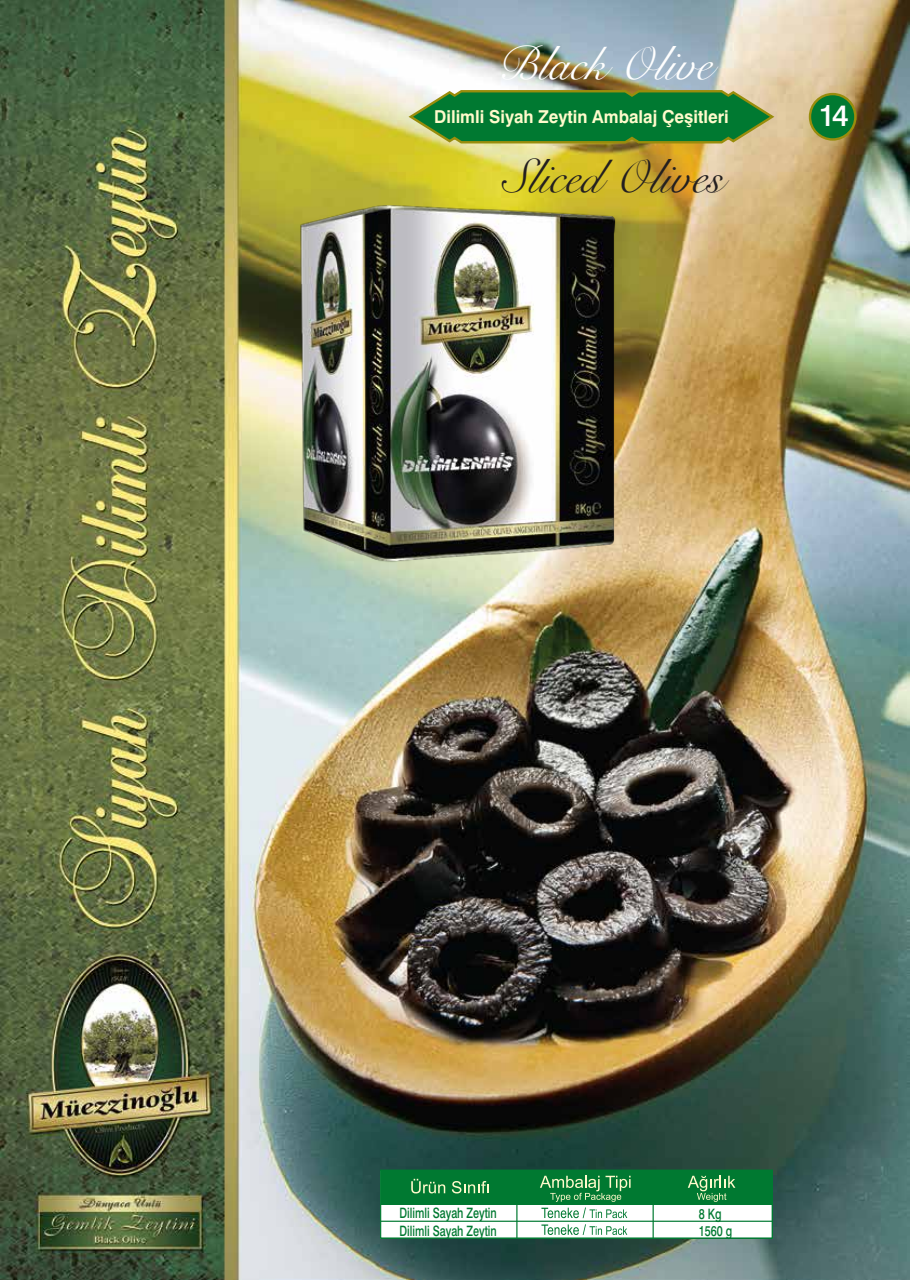
<style>
.page{position:relative;width:910px;height:1280px;background:#fff}
.page>*{position:absolute;margin:0;border:0;box-sizing:border-box;transform-origin:0 0}
.t1{font:46.95px "Snell Roundhand";color:#231f20}
.t2{font:46.95px "Snell Roundhand";color:#fff}
.t3{font:500 30px "Swiss 721";color:#fff}
.t4{font:700 17.85px "Swiss 721";color:#fffbcc;scale:.95 1}
.t5{font:500 14.25px/17.1px "Swiss 721";color:#007931;scale:.75 1}
</style>
<div class="page">
<img style="left:0;top:0;width:910px;height:1280px">
<svg style="left:406px;top:89px;width:371px;height:56px;background:#348a41"></svg>
<div style="left:380px;top:1170px;width:393px;height:68px;background:#fff"></div>
<div style="left:381px;top:1170px;width:391px;height:34px;background:#007931"></div>
<div style="left:380px;top:1169px;width:393px;height:70px;border:1px solid #007931"></div>
<hr style="left:381px;top:1221px;width:391px;height:1px;background:#007931">
<hr style="left:381px;top:1203px;width:391px;height:2px;background:#007931">
<hr style="left:516px;top:1170px;width:1px;height:68px;background:#007931">
<hr style="left:653px;top:1170px;width:1px;height:68px;background:#007931">
<hr style="left:772px;top:1170px;width:1px;height:68px;background:#007931">
<svg style="left:411px;top:1179px;width:34px;height:14px"></svg>
<svg style="left:452px;top:1181px;width:37px;height:12px"></svg>
<svg style="left:688px;top:1176px;width:47px;height:26px"></svg>
<hr style="left:381px;top:1238px;width:391px;height:1px;background:#007931">
<svg style="left:541px;top:1224px;width:86px;height:11px"></svg>
<svg style="left:540px;top:1176px;width:91px;height:42px"></svg>
<img style="left:258px;top:164px;width:435px;height:435px">
<div style="left:810px;top:94px;width:45px;height:45px;background:#007931;border-radius:50%"></div>
<div style="left:809px;top:93px;width:47px;height:48px;border:2px solid #998d0c;border-radius:50%"></div>
<h1 class="t2" style="left:497px;top:26px;width:217px">Black Olive</h1>
<p class="t4" style="left:434px;top:106px;width:312px">Dilimli Siyah Zeytin Ambalaj Çeİitleri</p>
<h1 class="t1" style="left:503px;top:139px;width:222px">Sliced Olives</h1>
<h2 class="t3" style="left:818px;top:97px;width:32px">14</h2>
<p class="t5" style="left:399px;top:1204px;width:131px;line-height:17.5px">Dilimli Sayah Zeytin<br>Dilimli Sayah Zeytin</p>
<p class="t5" style="left:699px;top:1205px;width:46px">8 Kg<br>1560 g</p>
</div>
